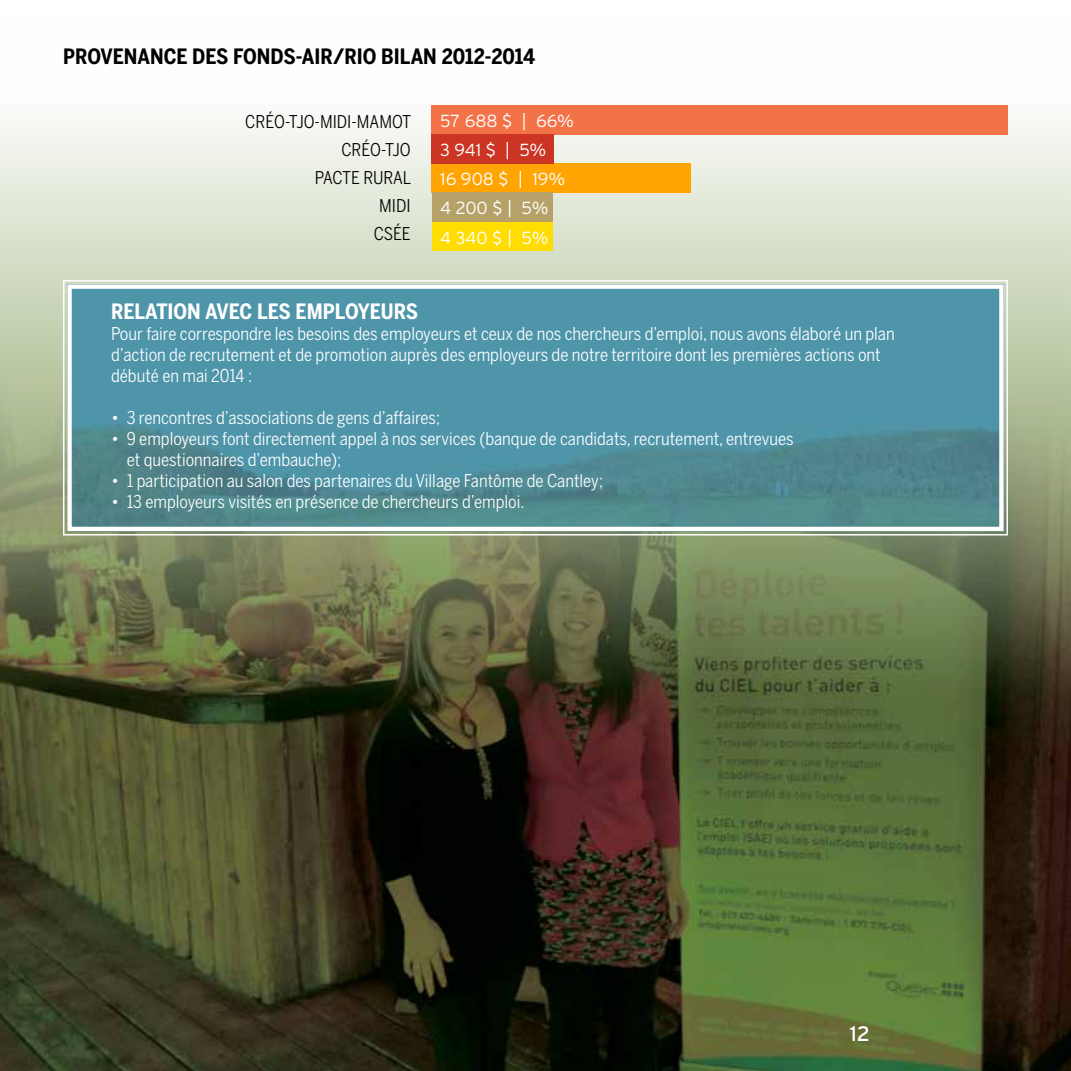
<style>
.page{position:relative;width:1071px;height:1071px;background:#fff}
.page>*{position:absolute;margin:0;border:0;box-sizing:border-box;transform-origin:0 0}
.t1{font:700 21px "Benton Sans Cond";color:#000}
.t2{font:700 21px "Benton Sans Cond";color:#fff}
.t3{font:21px "Interstate";color:#fff}
.t4{font:17.5px/21px "Benton Sans Cond";color:#fff}
.t5{font:17.5px/28px "Benton Sans Cond";color:#000;text-align:right}
.t6{font:300 17.5px "Interstate";color:#fff}
</style>
<div class="page">
<img style="left:0;top:105px;width:1071px;height:966px">
<div style="left:432px;top:105px;width:576px;height:29px;background:#f37248"></div>
<div style="left:432px;top:163px;width:259px;height:30px;background:#ffa400"></div>
<div style="left:432px;top:222px;width:121px;height:29px;background:#fd0"></div>
<div style="left:432px;top:134px;width:122px;height:30px;background:#cc3524"></div>
<div style="left:432px;top:193px;width:121px;height:29px;background:#b6a269"></div>
<svg style="left:62px;top:279px;width:947px;height:257px"></svg>
<div style="left:67px;top:284px;width:937px;height:247px;border:4px solid #fff"></div>
<p class="t1" style="left:63px;top:44px;width:293px">PROVENANCE DES FONDS-AIR/RIO</p>
<p class="t1" style="left:381px;top:44px;width:155px">BILAN 2012-2014</p>
<p class="t5" style="left:245px;top:107px;width:168px">CRÉO-TJO-MIDI-MAMOT<br>CRÉO-TJO<br>PACTE RURAL<br>MIDI<br>CSÉE</p>
<p class="t6" style="left:440px;top:111px;width:135px">57 688 $ | 66%</p>
<p class="t6" style="left:440px;top:140px;width:108px">3 941 $ | 5%</p>
<p class="t6" style="left:440px;top:169px;width:127px">16 908 $ | 19%</p>
<p class="t6" style="left:440px;top:198px;width:110px">4 200 $ | 5%</p>
<p class="t6" style="left:440px;top:228px;width:110px">4 340 $ | 5%</p>
<p class="t2" style="left:111px;top:299px;width:309px">RELATION AVEC LES EMPLOYEURS</p>
<p class="t4" style="left:111px;top:323px;width:785px">Pour faire correspondre les besoins des employeurs et ceux de nos chercheurs d’emploi, nous avons élaboré un plan d’action de recrutement et de promotion auprès des employeurs de notre territoire dont les premières actions ont débuté en mai 2014 :</p>
<p class="t4" style="left:111px;top:407px;width:331px">• 3 rencontres d’associations de gens d’affaires;</p>
<p class="t4" style="left:127px;top:428px;width:668px;text-indent:-16px">• 9 employeurs font directement appel à nos services (banque de candidats, recrutement, entrevues et questionnaires d’embauche);</p>
<p class="t4" style="left:111px;top:470px;width:494px">• 1 participation au salon des partenaires du Village Fantôme de Cantley;</p>
<p class="t4" style="left:111px;top:491px;width:415px">• 13 employeurs visités en présence de chercheurs d’emploi.</p>
<p class="t3" style="left:850px;top:1022px;width:22px">12</p>
</div>
